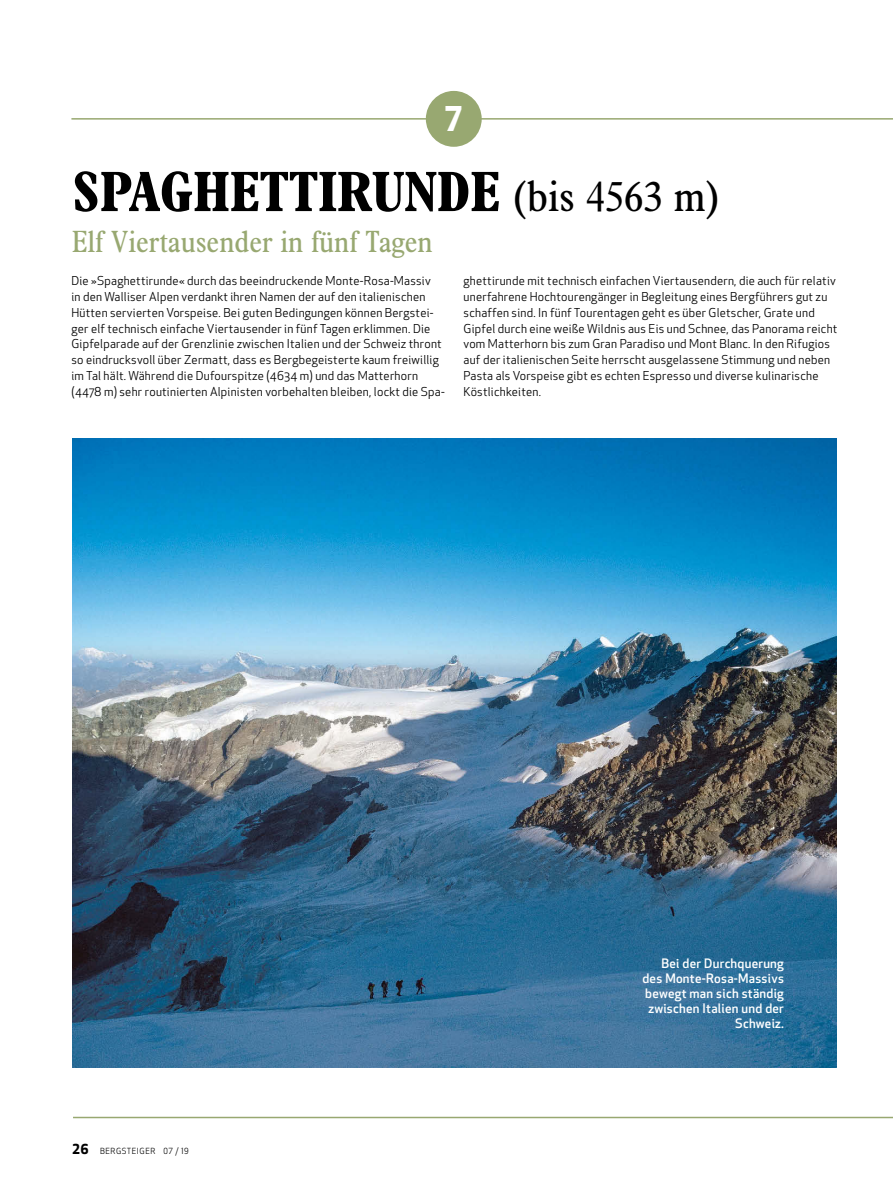
<style>
.page{position:relative;width:893px;height:1191px;background:#fff}
.page>*{position:absolute;margin:0;border:0;box-sizing:border-box;transform-origin:0 0}
.t1{font:700 condensed 57.45px "Plantin";color:#000}
.t2{font:700 33.3px "Apex New";color:#fff}
.t3{font:300 condensed 30.9px "Plantin Headline MT Pro";color:#98a871}
.t4{font:700 13.5px "Apex New";color:#000}
.t5{font:500 12.75px/15px "Apex New";letter-spacing:.02em;color:#fff;text-align:right}
.t6{font:12px/15.8px "Apex New";letter-spacing:.02em;color:#000}
.t7{font:8.25px "Apex New";letter-spacing:.07em;color:#000;scale:.96 1}
.s1{font-family:"Plantin Headline MT Pro";font-weight:300;font-size:44.1px}
</style>
<div class="page">
<hr style="left:73px;top:1116px;width:820px;height:2px;background:#98a871">
<img style="left:72px;top:438px;width:765px;height:629px">
<hr style="left:71px;top:118px;width:363px;height:2px;background:#98a871">
<hr style="left:468px;top:118px;width:425px;height:2px;background:#98a871">
<div style="left:426px;top:91px;width:56px;height:56px;background:#98a871;border-radius:50%"></div>
<h2 class="t2" style="left:445px;top:95px;width:18px">7</h2>
<h1 class="t1" style="left:72px;top:158px;width:648px">SPAGHETTIRUNDE <span class="s1">(bis 4563 m)</span></h1>
<h3 class="t3" style="left:72px;top:224px;width:362px">Elf Viertausender in fünf Tagen</h3>
<p class="t6" style="left:71px;top:273px;width:375px">Die »Spaghettirunde« durch das beeindruckende Monte-Rosa-Massiv<br>in den Walliser Alpen verdankt ihren Namen der auf den italienischen Hütten servierten Vorspeise. Bei guten Bedingungen können Bergstei&shy;ger elf technisch einfache Viertausender in fünf Tagen erklimmen. Die Gipfelparade auf der Grenzlinie zwischen Italien und der Schweiz thront so eindrucksvoll über Zermatt, dass es Bergbegeisterte kaum freiwillig im Tal hält. Während die Dufourspitze (4634 m) und das Matterhorn (4478 m) sehr routinierten Alpinisten vorbehalten bleiben, lockt die Spa-</p>
<p class="t6" style="left:464px;top:273px;width:375px">ghettirunde mit technisch einfachen Viertausendern, die auch für relativ unerfahrene Hochtourengänger in Begleitung eines Bergführers gut zu schaffen sind. In fünf Tourentagen geht es über Gletscher, Grate und Gipfel durch eine weiße Wildnis aus Eis und Schnee, das Panorama reicht vom Matterhorn bis zum Gran Paradiso und Mont Blanc. In den Rifugios auf der italienischen Seite herrscht ausgelassene Stimmung und neben Pasta als Vorspeise gibt es echten Espresso und diverse kulinarische Köstlichkeiten.</p>
<p class="t4" style="left:72px;top:1139px;width:18px">26</p>
<p class="t7" style="left:100px;top:1146px;width:94px">BERGSTEIGER 07 / 19</p>
<p class="t5" style="left:642px;top:955px;width:143px">Bei der Durchquerung des Monte-Rosa-Massivs bewegt man sich ständig zwischen Italien und der<br>Schweiz.</p>
</div>
